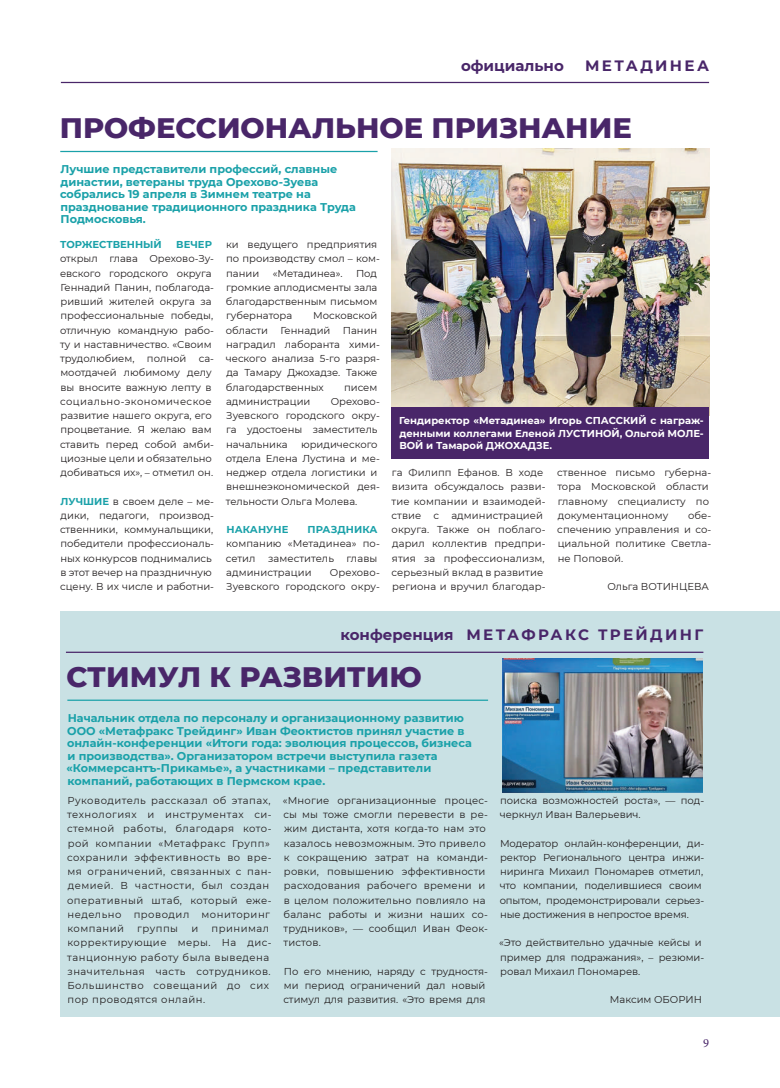
<style>
.page{position:relative;width:780px;height:1088px;background:#fff}
.page>*{position:absolute;margin:0;border:0;box-sizing:border-box;transform-origin:0 0}
.t1{font:800 28.75px "Montserrat";color:#492669}
.t2{font:700 15px "Montserrat";letter-spacing:.13em;color:#492669}
.t3{font:12.5px "Minion Pro";color:#492669}
.t4{font:700 11.25px/12.5px "Montserrat";color:#1aa1a9}
.t5{font:10px/14.2px "Montserrat";color:#231f20}
.t6{font:10px/14.2px "Montserrat";letter-spacing:.05em;color:#231f20}
.t7{font:10px/14.2px "Montserrat";letter-spacing:.02em;color:#231f20}
.t8{font:700 10px "Montserrat";color:#fff}
.t9{font:700 10px "Montserrat";letter-spacing:.005em;color:#1aa1a9}
.s1{font-weight:700;color:#1aa1a9}
</style>
<div class="page">
<div style="left:60px;top:611px;width:720px;height:406px;background:#c9e1e4"></div>
<hr style="left:66px;top:652px;width:637px;height:1px;background:#492669">
<hr style="left:61px;top:82px;width:648px;height:1px;background:#492669">
<img style="left:502px;top:658px;width:200px;height:134px">
<hr style="left:67px;top:699px;width:421px;height:2px;background:#1aa1a9">
<hr style="left:60px;top:151px;width:317px;height:1px;background:#1aa1a9">
<img style="left:392px;top:148px;width:317px;height:259px">
<div style="left:392px;top:407px;width:317px;height:51px;background:#492669"></div>
<h2 class="t2" style="left:461px;top:55px;width:104px">официально</h2>
<h2 class="t2" style="left:585px;top:55px;width:70px">МЕТАДИН</h2>
<h2 class="t2" style="left:684px;top:55px;width:26px">ЕА</h2>
<h1 class="t1" style="left:60px;top:106px;width:47px">Профессиональное</h1>
<h1 class="t1" style="left:431px;top:106px;width:23px">признание</h1>
<p class="t4" style="left:60px;top:163px;width:297px">Лучшие представители профессий, славные династии, ветераны труда Орехово-Зуева собрались 19 апреля в Зимнем театре на празднование традиционного праздника Труда Подмосковья.</p>
<p class="t9" style="left:60px;top:237px;width:40px">Торжестве</p>
<p class="t9" style="left:127px;top:237px;width:36px">нный</p>
<p class="t9" style="left:176px;top:237px;width:30px">вечер</p>
<p class="t5" style="left:60px;top:251px;width:156px">открыл глава Орехово-Зу&shy;евского городского округа<br>Геннадий Панин, поблагода&shy;ривший жителей округа за профессиональные победы, отличную командную рабо&shy;ту и наставничество. «Своим трудолюбием, полной са&shy;моотдачей любимому делу вы вносите важную лепту в социально-экономическое развитие нашего округа, его процветание. Я желаю вам ставить перед собой амби&shy;циозные цели и обязательно добиваться их», – отметил он.</p>
<p class="t5" style="left:60px;top:493px;width:156px"><span class="s1">Лучш ие</span> в своем деле – ме&shy;дики, педагоги, производ&shy;ственники, коммунальщики, победители профессиональ&shy;ных конкурсов поднимались в этот вечер на праздничную сцену. В их числе и работни-</p>
<p class="t5" style="left:226px;top:237px;width:155px">ки ведущего предприятия по производству смол – ком&shy;пании</p>
<p class="t5" style="left:226px;top:265px;width:153px;text-align:justify;text-indent:130px">Под громкие аплодисменты зала благодарственным письмом губернатора</p>
<p class="t5" style="left:273px;top:265px;width:71px">«Метадинеа».</p>
<p class="t5" style="left:226px;top:308px;width:156px;text-indent:87px">Московской области Геннадий Панин наградил лаборанта хими&shy;ческого анализа 5-го разря&shy;да Тамару Джохадзе. Также благодарственных</p>
<p class="t5" style="left:344px;top:379px;width:35px">писем</p>
<p class="t5" style="left:226px;top:394px;width:155px;text-indent:104px">Орехово-<br>Зуевского городского окру&shy;га удостоены заместитель начальника</p>
<p class="t5" style="left:226px;top:394px;width:86px">администрации</p>
<p class="t5" style="left:226px;top:436px;width:156px;text-indent:75px">юридического отдела Елена Лустина и ме&shy;неджер отдела логистики и внешнеэкономической дея&shy;тельности Ольга Молева.</p>
<p class="t9" style="left:226px;top:522px;width:9px">Нака</p>
<p class="t9" style="left:258px;top:522px;width:31px">нуне</p>
<p class="t9" style="left:307px;top:522px;width:63px">праздника</p>
<p class="t5" style="left:226px;top:536px;width:156px">компанию «Метадинеа» по&shy;сетил заместитель главы администрации</p>
<p class="t5" style="left:226px;top:565px;width:155px;text-align:right">Орехово-<br>Зуевского городского окру-</p>
<p class="t8" style="left:399px;top:413px;width:240px">Гендиректор «Метадинеа» И горь СПАССКИЙ</p>
<p class="t8" style="left:650px;top:413px;width:55px">с награж-</p>
<p class="t8" style="left:399px;top:426px;width:197px">денными коллегами Еленой ЛУСТИНОЙ</p>
<p class="t8" style="left:619px;top:426px;width:85px">, Ольгой МОЛ Е-</p>
<p class="t8" style="left:399px;top:438px;width:97px">ВОЙ и Тамарой ДЖОХ</p>
<p class="t8" style="left:520px;top:438px;width:34px">АДЗ Е.</p>
<p class="t5" style="left:391px;top:465px;width:156px">га Филипп Ефанов. В ходе визита обсуждалось разви&shy;тие компании и взаимодей&shy;ствие с администрацией округа. Также он поблаго&shy;дарил коллектив предпри&shy;ятия за профессионализм, серьезный вклад в развитие региона и вручил благодар-</p>
<p class="t5" style="left:557px;top:465px;width:156px">ственное письмо губерна&shy;тора Московской области главному специалисту по документационному</p>
<p class="t5" style="left:557px;top:508px;width:156px;text-align:justify;text-indent:131px">обе&shy;спечению управления и со&shy;циальной политике Светла&shy;не Поповой.</p>
<p class="t5" style="left:607px;top:579px;width:103px">Ольга ВОТИНЦЕВА</p>
<h2 class="t2" style="left:340px;top:624px;width:310px">конференция МЕТАФРАКС ТРЕЙДИН</h2>
<h2 class="t2" style="left:694px;top:624px;width:10px">Г</h2>
<h1 class="t1" style="left:66px;top:655px;width:45px">Стимул</h1>
<h1 class="t1" style="left:209px;top:655px;width:54px">к развитию</h1>
<p class="t4" style="left:67px;top:711px;width:398px">Начальник отдела по персоналу и организационному развитию<br>ООО</p>
<p class="t4" style="left:66px;top:724px;width:407px;text-indent:32px">«Метафракс Трейдинг» И ван Феоктистов принял участие в онлайн-конференции «Итоги года: эволюция процессов, бизнеса и производства». Организатором встречи выступила газета «Коммерсантъ-П рикамье», а участниками – представители компаний, работающих в Пермском крае.</p>
<p class="t6" style="left:67px;top:793px;width:206px">Руководитель рассказал об этапах, технологиях и инструментах си&shy;стемной работы, благодаря кото&shy;рой компании «Метафракс Групп» сохранили эффективность во вре&shy;мя ограничений, связанных с пан&shy;демией. В частности, был создан оперативный штаб, который еже&shy;недельно проводил мониторинг компаний</p>
<p class="t6" style="left:67px;top:921px;width:206px;text-indent:144px">принимал корректирующие меры. На дис&shy;танционную работу была выведена значительная часть сотрудников.<br>Большинство совещаний до сих пор проводятся онлайн.</p>
<p class="t5" style="left:137px;top:921px;width:42px">группы</p>
<p class="t5" style="left:191px;top:921px;width:8px">и</p>
<p class="t7" style="left:283px;top:793px;width:207px">«Многие организационные процес&shy;сы мы тоже смогли перевести в ре&shy;жим дистанта, хотя когда-то нам это казалось невозможным. Это привело к сокращению затрат на команди&shy;ровки, повышению эффективности расходования рабочего времени и в целом положительно повлияло на баланс работы и жизни наших со&shy;трудников», — сообщил Иван Феок&shy;тистов.</p>
<p class="t5" style="left:283px;top:964px;width:206px">По его мнению, наряду с трудностя&shy;ми период ограничений дал новый стимул для развития. «Это время для</p>
<p class="t5" style="left:499px;top:793px;width:206px">поиска возможностей роста», — под&shy;черкнул Иван Валерьевич.</p>
<p class="t5" style="left:499px;top:835px;width:206px">Модератор онлайн-конференции, ди&shy;ректор Регионального центра инжи&shy;ниринга Михаил Пономарев отметил, что компании, поделившиеся своим опытом, продемонстрировали серьез&shy;ные достижения в непростое время.</p>
<p class="t5" style="left:499px;top:935px;width:207px">«Это действительно удачные кейсы и пример для подражания», – резюми&shy;ровал Михаил Пономарев.</p>
<p class="t5" style="left:610px;top:992px;width:93px">Максим ОБОРИН</p>
<p class="t3" style="left:703px;top:1035px;width:7px">9</p>
</div>
